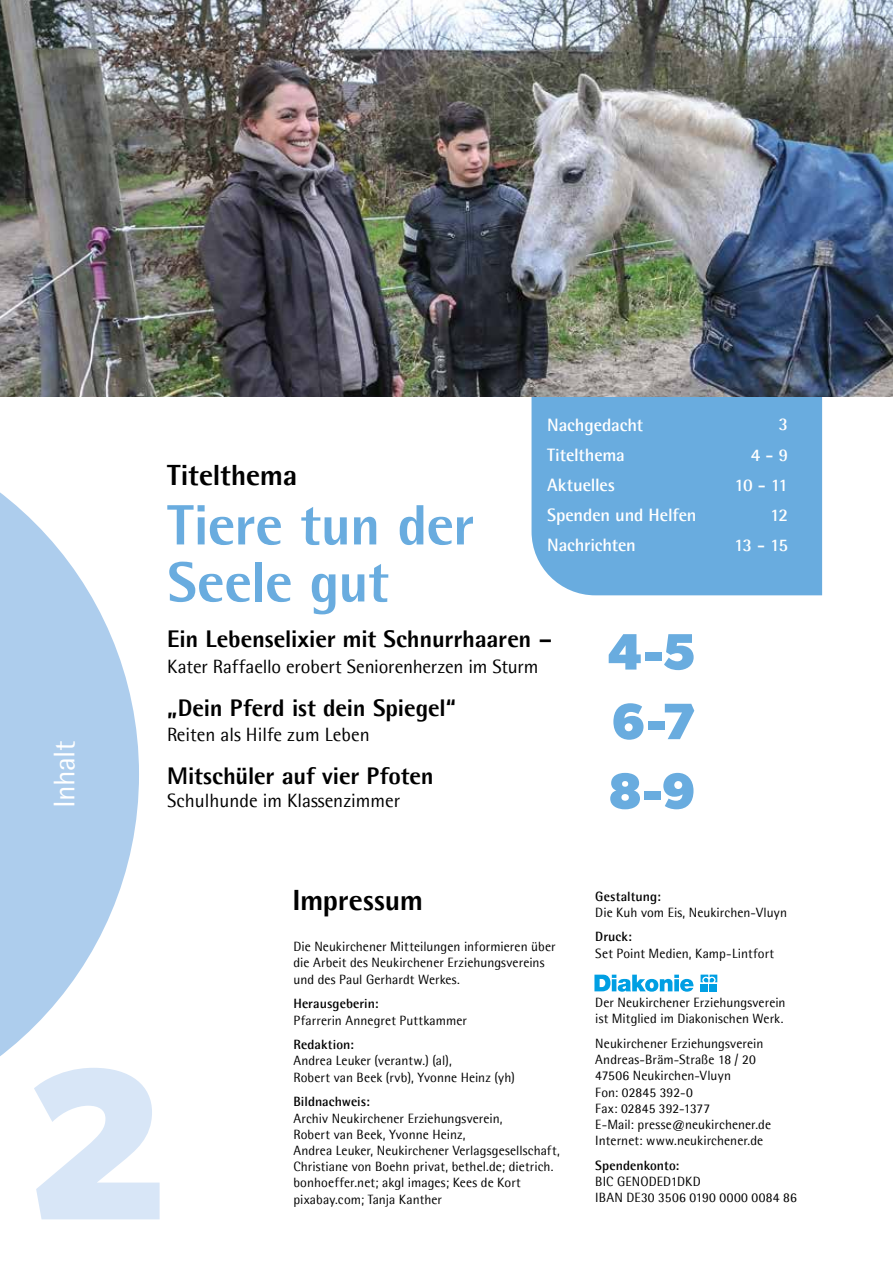
<style>
.page{position:relative;width:893px;height:1263px;background:#fff}
.page>*{position:absolute;margin:0;border:0;box-sizing:border-box;transform-origin:0 0}
.t1{font:700 216.6px "Gibson";color:#d8e6f7}
.t2{font:700 57.15px/57px "Agfa Rotis Semisans Ex";letter-spacing:-.01em;color:#69acdf}
.t3{font:700 51.3px "Gibson";color:#69acdf}
.t4{font:30px "Agfa Rotis Semisans";letter-spacing:-.02em;color:#fff}
.t5{font:700 29.25px "Agfa Rotis Semisans Ex";letter-spacing:-.005em;color:#000}
.t6{font:700 24.15px "Agfa Rotis Semisans Ex";letter-spacing:-.01em;color:#000}
.t7{font:19.35px "Agfa Rotis Semisans";color:#000}
.t8{font:700 18px/30.2px "Agfa Rotis Semisans";letter-spacing:-.005em;color:#fff}
.t9{font:13.5px/16.2px "Agfa Rotis Semisans";letter-spacing:.005em;color:#000}
.t10{font:700 13.5px "Agfa Rotis Semisans";letter-spacing:.005em;color:#000}
</style>
<div class="page">
<div style="left:531px;top:397px;width:291px;height:198px;background:#69acdf"></div>
<img style="left:0;top:0;width:893px;height:397px">
<svg style="left:594px;top:975px;width:99px;height:17px"></svg>
<svg style="left:701px;top:974px;width:16px;height:8px"></svg>
<div style="left:701px;top:984px;width:7px;height:7px;background:#009fe3"></div>
<div style="left:710px;top:984px;width:7px;height:7px;background:#009fe3"></div>
<svg style="left:0;top:492px;width:139px;height:564px;fill:#adcded"></svg>
<h3 class="t4" style="left:46px;top:808px;width:69px;rotate:-90deg">Inhalt</h3>
<h3 class="t8" style="left:547px;top:409px;width:151px">Nachgedacht<br>Titelthema<br>Aktuelles<br>Spenden und Helfen<br>Nachrichten</h3>
<h3 class="t8" style="left:734px;top:409px;width:56px;text-align:right">3<br>4 - 9<br>10 - 11<br>12<br>13 - 15</h3>
<h3 class="t5" style="left:167px;top:457px;width:132px">Titelthema</h3>
<h2 class="t2" style="left:167px;top:496px;width:308px">Tiere tun der<br>Seele gut</h2>
<h3 class="t6" style="left:167px;top:624px;width:386px">Ein Lebenselixier mit Schnurrhaaren –</h3>
<h3 class="t7" style="left:167px;top:655px;width:373px">Kater Raffaello erobert Seniorenherzen im Sturm</h3>
<h3 class="t3" style="left:608px;top:621px;width:90px">4-5</h3>
<h3 class="t6" style="left:167px;top:693px;width:290px">„Dein Pferd ist dein Spiegel“</h3>
<h3 class="t7" style="left:167px;top:723px;width:204px">Reiten als Hilfe zum Leben</h3>
<h3 class="t6" style="left:167px;top:760px;width:268px">Mitschüler auf vier Pfoten</h3>
<h3 class="t7" style="left:167px;top:789px;width:234px">Schulhunde im Klassenzimmer</h3>
<h3 class="t3" style="left:611px;top:691px;width:86px">6-7</h3>
<h3 class="t3" style="left:608px;top:760px;width:89px">8-9</h3>
<h1 class="t1" style="left:24px;top:1016px;width:146px">2</h1>
<h3 class="t5" style="left:292px;top:882px;width:132px">Impressum</h3>
<p class="t9" style="left:293px;top:938px;width:264px">Die Neukirchener Mitteilungen informieren über die Arbeit des Neukirchener Erziehungsvereins und des Paul Gerhardt Werkes.</p>
<p class="t10" style="left:293px;top:995px;width:87px">Herausgeberin:</p>
<p class="t9" style="left:293px;top:1012px;width:175px">Pfarrerin Annegret Puttkammer</p>
<p class="t10" style="left:293px;top:1036px;width:62px">Redaktion:</p>
<p class="t9" style="left:293px;top:1052px;width:223px">Andrea Leuker (verantw.) (al),<br>Robert van Beek (rvb), Yvonne Heinz (yh)</p>
<p class="t10" style="left:293px;top:1093px;width:78px">Bildnachweis:</p>
<p class="t9" style="left:293px;top:1110px;width:268px">Archiv Neukirchener Erziehungsverein,<br>Robert van Beek, Yvonne Heinz,<br>Andrea Leuker, Neukirchener Verlagsgesellschaft, Christiane von Boehn privat, bethel.de; dietrich. bonhoeffer.net; akgl images; Kees de Kort pixabay.com; Tanja Kanther</p>
<p class="t10" style="left:595px;top:888px;width:67px">Gestaltung:</p>
<p class="t9" style="left:595px;top:904px;width:193px">Die Kuh vom Eis, Neukirchen-Vluyn</p>
<p class="t10" style="left:595px;top:929px;width:38px">Druck:</p>
<p class="t9" style="left:595px;top:945px;width:180px">Set Point Medien, Kamp-Lintfort</p>
<p class="t9" style="left:595px;top:994px;width:192px">Der Neukirchener Erziehungsverein ist Mitglied im Diakonischen Werk.</p>
<p class="t9" style="left:595px;top:1035px;width:177px">Neukirchener Erziehungsverein<br>Andreas-Bräm-Straße 18 / 20<br>47506 Neukirchen-Vluyn<br>Fon: 02845 392-0<br>Fax: 02845 392-1377<br>E-Mail: presse@neukirchener.de<br>Internet: www.neukirchener.de</p>
<p class="t10" style="left:595px;top:1157px;width:86px">Spendenkonto:</p>
<p class="t9" style="left:595px;top:1173px;width:203px">BIC GENODED1DKD<br>IBAN DE30 3506 0190 0000 0084 86</p>
</div>
